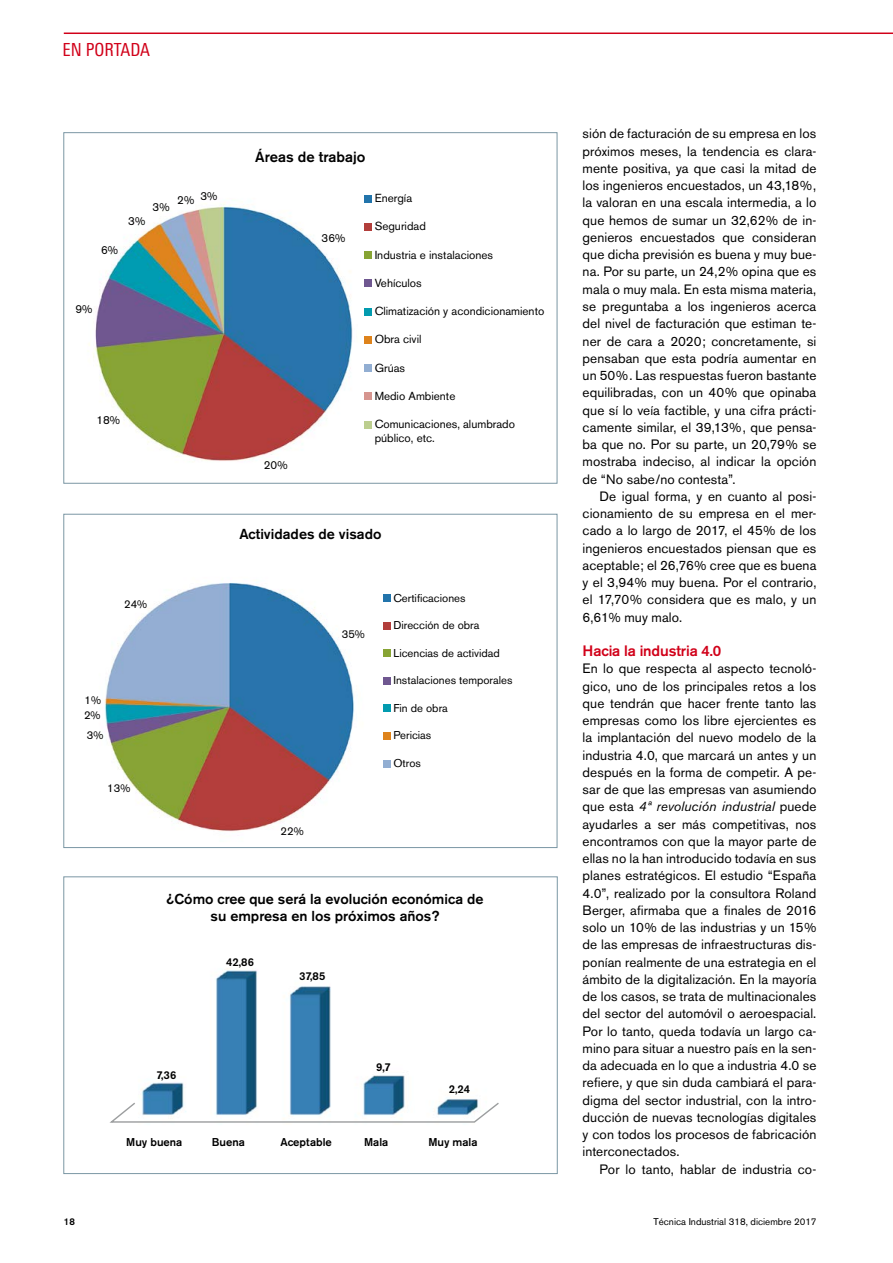
<style>
.page{position:relative;width:893px;height:1263px;background:#fff}
.page>*{position:absolute;margin:0;border:0;box-sizing:border-box;transform-origin:0 0}
.t1{font:condensed 18px "LT Univers";color:#d10019}
.t2{font:500 15px "Akzidenz Grotesk BE";letter-spacing:-.01em;color:#d10019}
.t3{font:500 14.7px "Akzidenz Grotesk BE";color:#000}
.t4{font:500 14.4px/17.2px "Akzidenz Grotesk BE";color:#000;text-align:center}
.t5{font:13.5px/17.2px "Akzidenz Grotesk BE";letter-spacing:.005em;color:#000;text-align:justify}
.t6{font:11.55px/14px "Akzidenz Grotesk BE";color:#000}
.t7{font:11.25px "Akzidenz Grotesk BE";color:#000}
.t8{font:500 11.25px "Akzidenz Grotesk BE";color:#000}
.t9{font:9.75px "Akzidenz Grotesk BE";color:#000}
.t10{font:500 9.75px "Akzidenz Grotesk BE";color:#000}
.s1{font-style:italic}
</style>
<div class="page">
<hr style="left:64px;top:33px;width:829px;height:1px;background:#d10019">
<img style="left:88px;top:202px;width:284px;height:259px">
<div style="left:364px;top:195px;width:8px;height:7px;background:#2274ab"></div>
<div style="left:364px;top:223px;width:8px;height:8px;background:#b23e3b"></div>
<div style="left:364px;top:251px;width:8px;height:8px;background:#87a434"></div>
<div style="left:364px;top:280px;width:8px;height:7px;background:#6f5790"></div>
<div style="left:364px;top:308px;width:8px;height:7px;background:#029baf"></div>
<div style="left:364px;top:336px;width:8px;height:8px;background:#de831b"></div>
<div style="left:364px;top:364px;width:8px;height:8px;background:#92aed2"></div>
<div style="left:364px;top:393px;width:8px;height:7px;background:#d6958f"></div>
<div style="left:364px;top:421px;width:8px;height:8px;background:#bcce8f"></div>
<img style="left:105px;top:582px;width:286px;height:250px">
<div style="left:383px;top:594px;width:8px;height:8px;background:#2274ab"></div>
<div style="left:383px;top:622px;width:8px;height:7px;background:#b23e3b"></div>
<div style="left:383px;top:650px;width:8px;height:7px;background:#87a434"></div>
<div style="left:383px;top:677px;width:8px;height:8px;background:#6f5790"></div>
<div style="left:383px;top:705px;width:8px;height:7px;background:#029baf"></div>
<div style="left:383px;top:732px;width:8px;height:8px;background:#de831b"></div>
<div style="left:383px;top:760px;width:8px;height:7px;background:#92aed2"></div>
<img style="left:140px;top:968px;width:338px;height:133px">
<svg style="left:109px;top:1101px;width:390px;height:22px"></svg>
<div style="left:64px;top:876px;width:493px;height:298px;border:1px solid #7b97a4"></div>
<h1 class="t1" style="left:63px;top:39px;width:89px">EN PORTADA</h1>
<p class="t6" style="left:101px;top:243px;width:19px">6%</p>
<p class="t6" style="left:128px;top:214px;width:19px">3%</p>
<p class="t6" style="left:153px;top:200px;width:19px">3%</p>
<p class="t6" style="left:177px;top:191px;width:42px">2% 3%</p>
<p class="t6" style="left:75px;top:302px;width:19px">9%</p>
<p class="t6" style="left:96px;top:413px;width:25px">18%</p>
<p class="t3" style="left:255px;top:148px;width:112px">Áreas de trabajo</p>
<p class="t6" style="left:264px;top:458px;width:25px">20%</p>
<p class="t6" style="left:322px;top:231px;width:26px">36%</p>
<p class="t6" style="left:375px;top:191px;width:39px">Energía</p>
<p class="t6" style="left:375px;top:219px;width:53px">Seguridad</p>
<p class="t6" style="left:375px;top:248px;width:120px">Industria e instalaciones</p>
<p class="t6" style="left:375px;top:276px;width:49px">Vehículos</p>
<p class="t6" style="left:375px;top:304px;width:171px">Climatización y acondicionamiento</p>
<p class="t6" style="left:375px;top:332px;width:48px">Obra civil</p>
<p class="t6" style="left:375px;top:361px;width:32px">Grúas</p>
<p class="t6" style="left:375px;top:389px;width:82px">Medio Ambiente</p>
<p class="t6" style="left:375px;top:417px;width:142px">Comunicaciones, alumbrado público, etc.</p>
<p class="t7" style="left:124px;top:598px;width:25px">24%</p>
<p class="t7" style="left:85px;top:693px;width:18px">1%</p>
<p class="t7" style="left:84px;top:709px;width:18px">2%</p>
<p class="t7" style="left:87px;top:729px;width:18px">3%</p>
<p class="t7" style="left:107px;top:781px;width:25px">13%</p>
<p class="t4" style="left:239px;top:525px;width:144px">Actividades de visado</p>
<p class="t7" style="left:342px;top:627px;width:25px">35%</p>
<p class="t7" style="left:393px;top:591px;width:74px">Certificaciones</p>
<p class="t7" style="left:393px;top:619px;width:87px">Dirección de obra</p>
<p class="t7" style="left:393px;top:646px;width:108px">Licencias de actividad</p>
<p class="t7" style="left:393px;top:674px;width:120px">Instalaciones temporales</p>
<p class="t7" style="left:393px;top:701px;width:56px">Fin de obra</p>
<p class="t7" style="left:393px;top:729px;width:39px">Pericias</p>
<p class="t7" style="left:393px;top:756px;width:29px">Otros</p>
<p class="t7" style="left:281px;top:824px;width:25px">22%</p>
<p class="t4" style="left:166px;top:890px;width:319px">¿Cómo cree que será la evolución económica de su empresa en los próximos años?</p>
<p class="t8" style="left:156px;top:1068px;width:21px">7,36</p>
<p class="t8" style="left:226px;top:955px;width:29px">42,86</p>
<p class="t8" style="left:299px;top:969px;width:28px">37,85</p>
<p class="t8" style="left:376px;top:1060px;width:16px">9,7</p>
<p class="t8" style="left:449px;top:1082px;width:23px">2,24</p>
<p class="t8" style="left:126px;top:1135px;width:58px">Muy buena</p>
<p class="t8" style="left:212px;top:1135px;width:35px">Buena</p>
<p class="t8" style="left:280px;top:1135px;width:53px">Aceptable</p>
<p class="t8" style="left:364px;top:1135px;width:26px">Mala</p>
<p class="t8" style="left:428px;top:1135px;width:51px">Muy mala</p>
<p class="t5" style="left:583px;top:125px;width:235px">sión de facturación de su empresa en los próximos meses, la tendencia es clara&shy;mente positiva, ya que casi la mitad de los ingenieros encuestados, un 43,18%, la valoran en una escala intermedia, a lo que hemos de sumar un 32,62% de in&shy;genieros encuestados que consideran que dicha previsión es buena y muy bue&shy;na. Por su parte, un 24,2% opina que es mala o muy mala. En esta misma materia, se preguntaba a los ingenieros acerca del nivel de facturación que estiman te&shy;ner de cara a 2020; concretamente, si pensaban que esta podría aumentar en un 50%. Las respuestas fueron bastante equilibradas, con un 40% que opinaba que sí lo veía factible, y una cifra prácti&shy;camente similar, el 39,13%, que pensa&shy;ba que no. Por su parte, un 20,79% se mostraba indeciso, al indicar la opción de “No sabe/no contesta”.</p>
<p class="t5" style="left:583px;top:487px;width:235px;text-indent:17px">De igual forma, y en cuanto al posi&shy;cionamiento de su empresa en el mer&shy;cado a lo largo de 2017, el 45% de los ingenieros encuestados piensan que es aceptable; el 26,76% cree que es buena y el 3,94% muy buena. Por el contrario, el 17,70% considera que es malo, y un 6,61% muy malo.</p>
<p class="t2" style="left:583px;top:641px;width:140px">Hacia la industria 4.0</p>
<p class="t5" style="left:583px;top:660px;width:235px">En lo que respecta al aspecto tecnoló&shy;gico, uno de los principales retos a los que tendrán que hacer frente tanto las empresas como los libre ejercientes es la implantación del nuevo modelo de la industria 4.0, que marcará un antes y un después en la forma de competir. A pe&shy;sar de que las empresas van asumiendo que esta <span class="s1">4ª revolución industrial</span> puede ayudarles a ser más competitivas, nos encontramos con que la mayor parte de ellas no la han introducido todavía en sus planes estratégicos. El estudio “España 4.0”, realizado por la consultora Roland Berger, afirmaba que a finales de 2016 solo un 10% de las industrias y un 15% de las empresas de infraestructuras dis&shy;ponían realmente de una estrategia en el ámbito de la digitalización. En la mayoría de los casos, se trata de multinacionales del sector del automóvil o aeroespacial.<br>Por lo tanto, queda todavía un largo ca&shy;mino para situar a nuestro país en la sen&shy;da adecuada en lo que a industria 4.0 se refiere, y que sin duda cambiará el para&shy;digma del sector industrial, con la intro&shy;ducción de nuevas tecnologías digitales y con todos los procesos de fabricación interconectados.</p>
<p class="t5" style="left:600px;top:1160px;width:218px">Por lo tanto, hablar de industria co-</p>
<p class="t10" style="left:64px;top:1216px;width:13px">18</p>
<p class="t9" style="left:653px;top:1216px;width:164px">Técnica Industrial 318, diciembre 2017</p>
</div>
